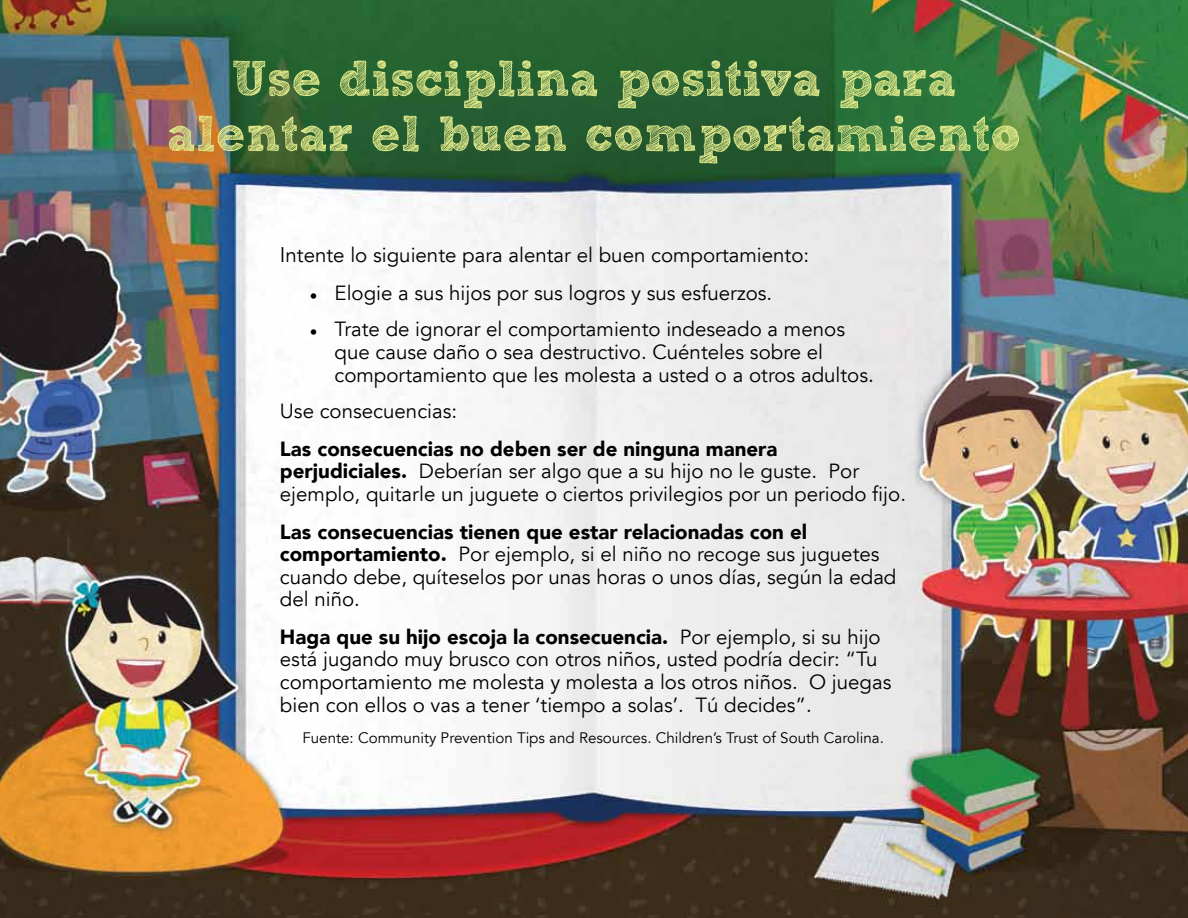
<style>
.page{position:relative;width:1188px;height:918px;background:#fff}
.page>*{position:absolute;margin:0;border:0;box-sizing:border-box;transform-origin:0 0}
.t1{font:50.1px/55.1px "Sketch Rockwell";color:#dee789;text-align:center}
.t2{font:20.55px/22.5px "Avenir LT";color:#000}
.t3{font:15.15px "Avenir LT";color:#000}
.s1{font-size:21.3px}
.s2{font-family:"Comic Sans MS"}
.s3{font-weight:900}
</style>
<div class="page">
<img style="left:0;top:1px;width:1188px;height:914px">
<img style="left:0;top:915px;width:1188px;height:3px">
<img style="left:893px;top:916px;width:274px;height:2px">
<h1 class="t1" style="left:167px;top:52px;width:855px">Use disciplina positiva para alentar el buen comportamiento</h1>
<p class="t2" style="left:280px;top:244px;width:531px"><span class="s1">I</span>ntente lo siguiente para alentar el buen comportamiento:</p>
<p class="t2" style="left:307px;top:282px;width:467px"><span class="s2">●</span> Elogie a sus hijos por sus logros y sus esfuerzos.</p>
<p class="t2" style="left:335px;top:318px;width:541px;line-height:23px;text-indent:-27px"><span class="s2">●</span> Trate de ignorar el comportamiento indeseado a menos que cause daño o sea destructivo. Cuénteles sobre el comportamiento que les molesta a usted o a otros adultos<span class="s1">.</span></p>
<p class="t2" style="left:280px;top:400px;width:179px">Use consecuencias:</p>
<p class="t2" style="left:280px;top:438px;width:628px"><span class="s3">Las consecuencias no deben ser de ninguna manera perjudiciales.</span> Deberían ser algo que a su hijo no le guste. Por ejemplo, quitarle un juguete o ciertos privilegios por un periodo fijo.</p>
<p class="t2" style="left:280px;top:521px;width:618px"><span class="s3">Las consecuencias tienen que estar relacionadas con el comportamiento.</span> Por ejemplo, si el niño no recoge sus juguetes cuando debe, quíteselos por unas horas o unos días, según la edad del niño.</p>
<p class="t2" style="left:280px;top:626px;width:613px"><span class="s3">Haga que su hijo escoja la consecuencia.</span> Por ejemplo, si su hijo está jugando muy brusco con otros niños, usted podría decir: “Tu comportamiento me molesta y molesta a los otros niños. O juegas bien con ellos o vas a tener ‘tiempo a solas’. Tú decides”.</p>
<p class="t3" style="left:302px;top:729px;width:583px">Fuente: Community Prevention Tips and Resources. Children’s Trust of South Carolina.</p>
</div>
